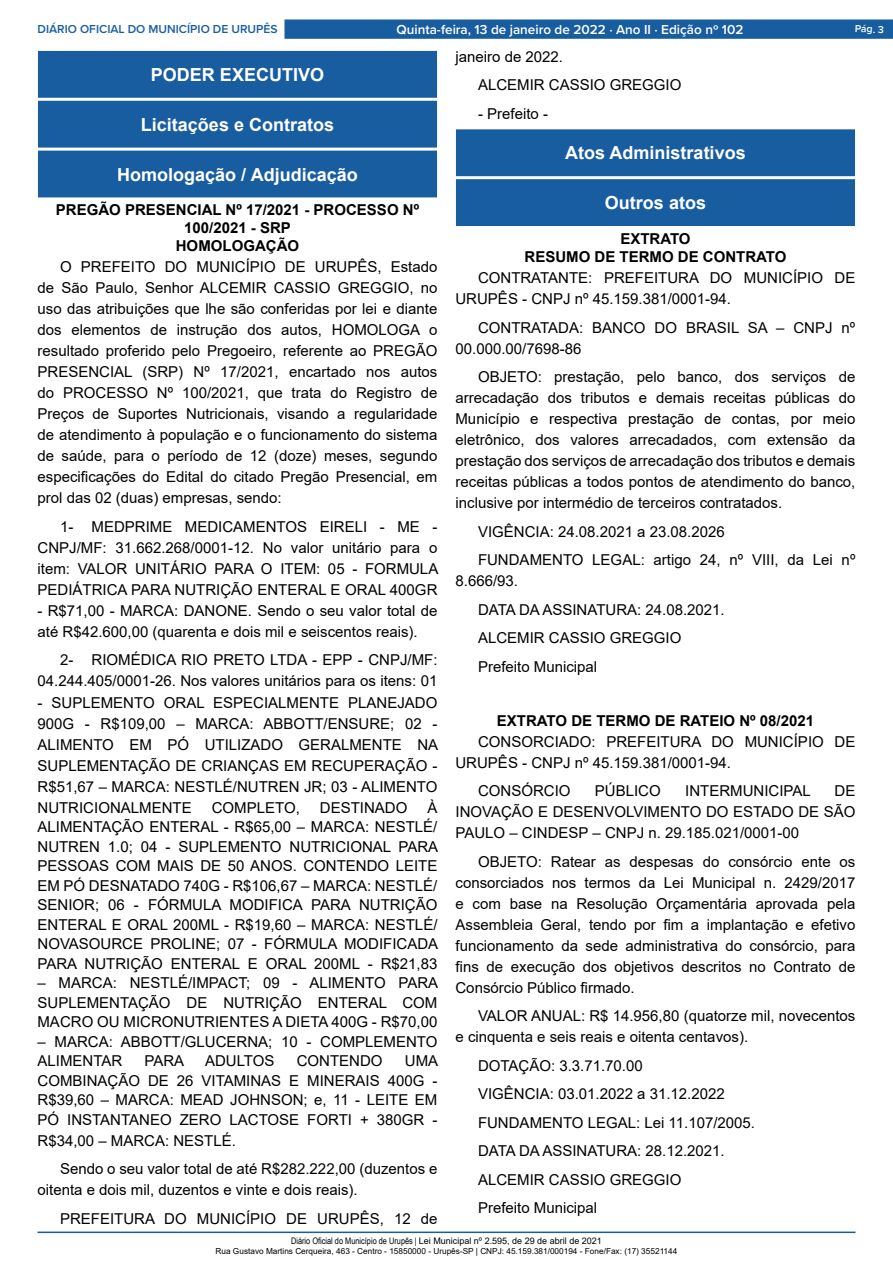
<style>
.page{position:relative;width:893px;height:1263px;background:#fff}
.page>*{position:absolute;margin:0;border:0;box-sizing:border-box;transform-origin:0 0}
.t1{font:700 18px "Arial";color:#fff}
._2_-_Corpo{font:15px/21px "Arial";color:#000;text-align:justify}
._1_-_Cabeçalho{font:700 15px/18px "Arial";color:#000;text-align:center}
.t2{font:600 13.5px "Proxima Nova";color:#fff}
.t3{font:600 12px "Proxima Nova";color:#185da0}
.t4{font:600 10.5px "Proxima Nova";color:#fff}
.t5{font:9px "Arial";color:#000}
.t6{font:8.25px "Arial";color:#000}
.s1{font-family:"Arial Narrow"}
</style>
<div class="page">
<hr style="left:38px;top:1231px;width:817px;height:2px;background:#185da0">
<div style="left:284px;top:19px;width:609px;height:20px;background:#185da0;border:1px solid #185da0"></div>
<div style="left:39px;top:51px;width:397px;height:46px;background:#185da0"></div>
<div style="left:38px;top:51px;width:399px;height:47px;border:1px solid #185da0"></div>
<div style="left:39px;top:101px;width:397px;height:46px;background:#185da0"></div>
<div style="left:38px;top:101px;width:399px;height:47px;border:1px solid #185da0"></div>
<div style="left:39px;top:151px;width:397px;height:46px;background:#185da0"></div>
<div style="left:456px;top:130px;width:398px;height:46px;background:#185da0"></div>
<div style="left:456px;top:129px;width:399px;height:47px;border:1px solid #185da0"></div>
<div style="left:456px;top:180px;width:398px;height:45px;background:#185da0"></div>
<div style="left:456px;top:179px;width:399px;height:47px;border:1px solid #185da0"></div>
<p class="t3" style="left:38px;top:20px;width:242px">DIÁRIO OFICIAL DO MUNICÍPIO DE URUPÊS</p>
<p class="t2" style="left:396px;top:19px;width:348px">Quinta-feira, 13 de janeiro de 2022 ⋅ Ano II ⋅ Edição nº 102</p>
<p class="t4" style="left:855px;top:21px;width:31px;rotate:2deg">Pág. 3</p>
<p class="t1" style="left:151px;top:62px;width:175px">PODER EXECUTIVO</p>
<p class="t1" style="left:141px;top:112px;width:195px">Licitações e Contratos</p>
<p class="t1" style="left:117px;top:162px;width:242px">Homologação / Adjudicação</p>
<p class="_1_-_Cabeçalho" style="left:56px;top:201px;width:365px">PREGÃO PRESENCIAL Nº 17/2021 - PROCESSO Nº<br>100/2021 - SRP</p>
<p class="_1_-_Cabeçalho" style="left:176px;top:237px;width:125px">HOMOLOGAÇÃO</p>
<p class="_2_-_Corpo" style="left:38px;top:257px;width:401px;text-indent:22px">O PREFEITO DO MUNICÍPIO DE URUPÊS, Estado de São Paulo, Senhor ALCEMIR CASSIO GREGGIO, no uso das atribuições que lhe são conferidas por lei e diante dos elementos de instrução dos autos, HOMOLOGA o resultado proferido pelo Pregoeiro, referente ao PREGÃO PRESENCIAL (SRP) Nº 17/2021, encartado nos autos do PROCESSO Nº 100/2021, que trata do Registro de Preços de Suportes Nutricionais, visando a regularidade de atendimento à população e o funcionamento do sistema de saúde, para o período de 12 (doze) meses, segundo especificações do Edital do citado Pregão Presencial, em prol das 02 (duas) empresas, sendo:</p>
<p class="_2_-_Corpo" style="left:38px;top:516px;width:402px;text-indent:22px">1- MEDPRIME MEDICAMENTOS EIRELI - ME - CNPJ/MF: 31.662.268/0001-12. No valor unitário para o item: VALOR UNITÁRIO PARA O ITEM: 05 - FORMULA PEDIÁTRICA PARA NUTRIÇÃO ENTERAL E ORAL 400GR</p>
<p class="_2_-_Corpo" style="left:38px;top:600px;width:401px">- R$71,00 - MARCA: DANONE. Sendo o seu valor total de até R$42.600,00 (quarenta e dois mil e seiscentos reais).</p>
<p class="_2_-_Corpo" style="left:38px;top:650px;width:401px;text-align:right">2- RIOMÉDICA RIO PRETO LTDA - EPP - CNPJ/MF:<br>04.244.405/0001-26. Nos valores unitários para os itens: 01</p>
<p class="_2_-_Corpo" style="left:38px;top:692px;width:402px">- SUPLEMENTO ORAL ESPECIALMENTE PLANEJADO 900G - R$109,00 – MARCA: ABBOTT/ENSURE; 02 - ALIMENTO EM PÓ UTILIZADO GERALMENTE NA SUPLEMENTAÇÃO DE CRIANÇAS EM RECUPERAÇÃO - R$51,67 – MARCA: NESTLÉ/NUTREN JR; 03 - ALIMENTO NUTRICIONALMENTE</p>
<p class="_2_-_Corpo" style="left:455px;top:46px;width:109px">janeiro de 2022.</p>
<p class="_2_-_Corpo" style="left:478px;top:74px;width:205px">ALCEMIR CASSIO GREGGIO</p>
<p class="_2_-_Corpo" style="left:478px;top:103px;width:72px">- Prefeito -</p>
<p class="t1" style="left:565px;top:140px;width:182px">Atos Administrativos</p>
<p class="t1" style="left:605px;top:190px;width:103px">Outros atos</p>
<p class="_1_-_Cabeçalho" style="left:620px;top:230px;width:72px">EXTRATO</p>
<p class="_1_-_Cabeçalho" style="left:524px;top:248px;width:263px">RESUMO DE TERMO DE CONTRATO</p>
<p class="_2_-_Corpo" style="left:455px;top:267px;width:401px;text-indent:22px">CONTRATANTE: PREFEITURA DO MUNICÍPIO DE<br>URUPÊS - CNPJ nº 45.159.381/0001-94.</p>
<p class="_2_-_Corpo" style="left:455px;top:317px;width:401px;text-indent:22px">CONTRATADA: BANCO DO BRASIL SA – CNPJ nº<br>00.000.00/7698-86</p>
<p class="_2_-_Corpo" style="left:455px;top:366px;width:401px;text-indent:22px">OBJETO: prestação, pelo banco, dos serviços de arrecadação dos tributos e demais receitas públicas do Município e respectiva prestação de contas, por meio eletrônico, dos valores arrecadados, com extensão da prestação dos serviços de arrecadação dos tributos e demais receitas públicas a todos pontos de atendimento do banco, inclusive por intermédio de terceiros contratados.</p>
<p class="_2_-_Corpo" style="left:478px;top:521px;width:248px">VIGÊNCIA: 24.08.2021 a 23.08.2026</p>
<p class="_2_-_Corpo" style="left:455px;top:549px;width:401px;text-indent:22px">FUNDAMENTO LEGAL: artigo 24, nº VIII, da Lei nº<br>8.666/93.</p>
<p class="_2_-_Corpo" style="left:478px;top:599px;width:248px">DATA DA ASSINATURA: 24.08.2021.</p>
<p class="_2_-_Corpo" style="left:478px;top:627px;width:205px">ALCEMIR CASSIO GREGGIO</p>
<p class="_2_-_Corpo" style="left:478px;top:656px;width:121px">Prefeito Municipal</p>
<p class="_1_-_Cabeçalho" style="left:497px;top:711px;width:319px">EXTRATO DE TERMO DE RATEIO Nº 08/2021</p>
<p class="_2_-_Corpo" style="left:455px;top:731px;width:401px;text-indent:22px">CONSORCIADO: PREFEITURA DO MUNICÍPIO DE<br>URUPÊS - CNPJ nº 45.159.381/0001-94.</p>
<p class="_2_-_Corpo" style="left:478px;top:780px;width:94px">CONSÓRCIO</p>
<p class="_2_-_Corpo" style="left:595px;top:780px;width:67px">PÚBLICO</p>
<p class="_2_-_Corpo" style="left:685px;top:780px;width:127px">INTERMUNICIPAL</p>
<p class="_2_-_Corpo" style="left:455px;top:780px;width:401px;text-indent:379px">DE INOVAÇÃO E DESENVOLVIMENTO DO ESTADO DE SÃO PAULO – CINDESP – CNPJ n. 29.185.021/0001-00</p>
<p class="_2_-_Corpo" style="left:455px;top:851px;width:401px;text-indent:22px">OBJETO: Ratear as despesas do consórcio ente os consorciados nos termos da Lei Municipal n. 2429/2017 e com base na Resolução Orçamentária aprovada pela Assembleia Geral, tendo por fim a implantação e efetivo funcionamento da sede administrativa do consórcio, para fins de execução dos objetivos descritos no Contrato de Consórcio Público firmado.</p>
<p class="_2_-_Corpo" style="left:455px;top:1005px;width:401px;text-indent:22px">VALOR ANUAL: R$ 14.956,80 (quatorze mil, novecentos e cinquenta e seis reais e oitenta centavos).</p>
<p class="_2_-_Corpo" style="left:478px;top:1055px;width:166px">DOTAÇÃO: 3.3.71.70.00</p>
<p class="_2_-_Corpo" style="left:478px;top:1083px;width:248px">VIGÊNCIA: 03.01.2022 a 31.12.2022</p>
<p class="_2_-_Corpo" style="left:478px;top:1112px;width:279px">FUNDAMENTO LEGAL: Lei 11.107/2005.</p>
<p class="_2_-_Corpo" style="left:478px;top:1140px;width:248px">DATA DA ASSINATURA: 28.12.2021.</p>
<p class="_2_-_Corpo" style="left:478px;top:1169px;width:205px">ALCEMIR CASSIO GREGGIO</p>
<p class="_2_-_Corpo" style="left:478px;top:1197px;width:121px">Prefeito Municipal</p>
<p class="_2_-_Corpo" style="left:38px;top:797px;width:402px;line-height:19.5px;text-indent:390px">À ALIMENTAÇÃO ENTERAL - R$65,00 – MARCA: NESTLÉ/ NUTREN 1.0; 04 - SUPLEMENTO NUTRICIONAL PARA PESSOAS COM MAIS DE 50 ANOS. CONTENDO LEITE EM PÓ DESNATADO 740G - R$106,67 – MARCA: NESTLÉ/ SENIOR; 06 - FÓRMULA MODIFICA PARA NUTRIÇÃO ENTERAL E ORAL 200ML - R$19,60 – MARCA: NESTLÉ/ NOVASOURCE PROLINE; 07 - FÓRMULA MODIFICADA PARA NUTRIÇÃO ENTERAL E ORAL 200ML - R$21,83</p>
<p class="_2_-_Corpo" style="left:38px;top:973px;width:402px;line-height:19.5px">– MARCA: NESTLÉ/IMPACT; 09 - ALIMENTO PARA SUPLEMENTAÇÃO DE NUTRIÇÃO ENTERAL COM MACRO OU MICRONUTRIENTES A DIETA 400G - R$70,00</p>
<p class="_2_-_Corpo" style="left:38px;top:1031px;width:401px;line-height:19.5px">– MARCA: ABBOTT/GLUCERNA; 10 - COMPLEMENTO<br>ALIMENTAR</p>
<p class="_2_-_Corpo" style="left:212px;top:797px;width:90px">COMPLETO,</p>
<p class="_2_-_Corpo" style="left:320px;top:797px;width:89px">DESTINADO</p>
<p class="_2_-_Corpo" style="left:145px;top:1050px;width:41px">PARA</p>
<p class="_2_-_Corpo" style="left:205px;top:1050px;width:71px">ADULTOS</p>
<p class="_2_-_Corpo" style="left:297px;top:1050px;width:87px">CONTENDO</p>
<p class="_2_-_Corpo" style="left:38px;top:1051px;width:402px;line-height:19.5px;text-indent:367px">UMA COMBINAÇÃO DE 26 VITAMINAS E MINERAIS 400G - R$39,60 – MARCA: MEAD JOHNSON; e, 11 - LEITE EM PÓ INSTANTANEO ZERO LACTOSE FORTI + 380GR -</p>
<p class="_2_-_Corpo" style="left:38px;top:1130px;width:200px">R$34,00 – MARCA: NESTLÉ.</p>
<p class="_2_-_Corpo" style="left:38px;top:1158px;width:401px;text-indent:22px">Sendo o seu valor total de até R$282.222,00 (duzentos e oitenta e dois mil, duzentos e vinte e dois reais).</p>
<p class="_2_-_Corpo" style="left:60px;top:1208px;width:379px">PREFEITURA DO MUNICÍPIO DE URUPÊS, 12 de</p>
<p class="t5" style="left:291px;top:1235px;width:312px"><span class="s1">Diário Oficial do Município de Urupês |</span> Lei Municipal nº 2.595, de 29 de abril de 2021</p>
<p class="t6" style="left:216px;top:1245px;width:463px">Rua Gustavo Martins Cerqueira, 463 - Centro - 15850000 - Urupês-SP | CNPJ: 45.159.381/000194 - Fone/Fax: (17) 35521144</p>
</div>
